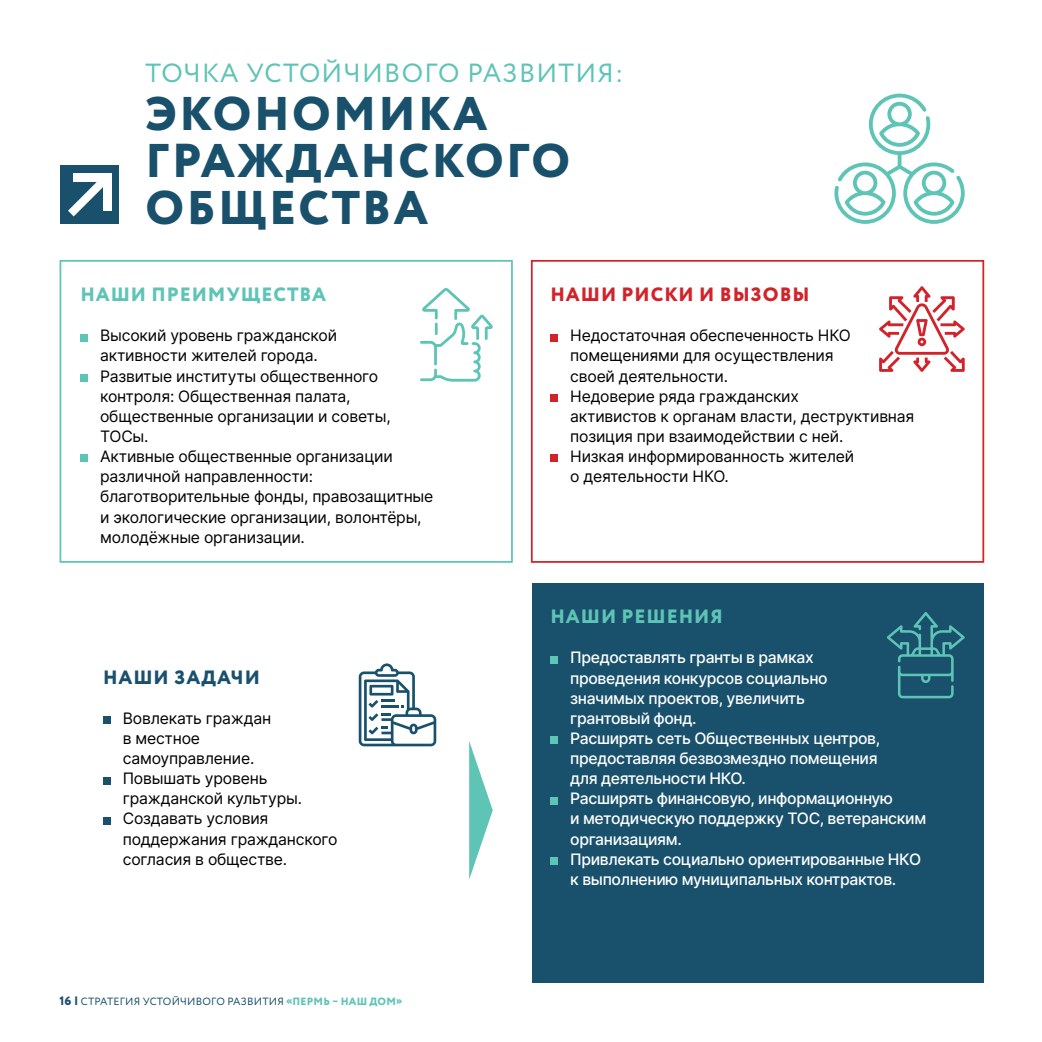
<style>
.page{position:relative;width:1042px;height:1042px;background:#fff}
.page>*{position:absolute;margin:0;border:0;box-sizing:border-box;transform-origin:0 0}
.t1{font:800 47.25px/47.2px "Circe";letter-spacing:.05em;color:#19516d}
.t2{font:26.25px "Circe";letter-spacing:.05em;color:#5ec4b6}
.t3{font:800 19.25px "Circe";letter-spacing:.05em;color:#5ec4b6}
.t4{font:800 19.25px "Circe";letter-spacing:.05em;color:#d2232a}
.t5{font:800 19.25px "Circe";letter-spacing:.05em;color:#19516d}
.t6{font:15.75px/20.1px "Inter";letter-spacing:-.015em;color:#000}
.t7{font:500 15.75px/20.1px "Inter";letter-spacing:-.025em;color:#fff}
.t8{font:10.5px "Circe";letter-spacing:.02em;color:#19516d}
.s1{font-weight:800;font-size:12.25px}
.s2{font-weight:800;color:#5ec4b6}
</style>
<div class="page">
<div style="left:60px;top:260px;width:453px;height:303px;border:2px solid #5ec4b6"></div>
<svg style="left:420px;top:288px;width:73px;height:94px"></svg>
<div style="left:531px;top:260px;width:453px;height:303px;border:2px solid #d2232a"></div>
<div style="left:532px;top:583px;width:451px;height:399px;background:#19516d"></div>
<div style="left:550px;top:656px;width:8px;height:7px;background:#5ec4b6"></div>
<div style="left:550px;top:736px;width:8px;height:8px;background:#5ec4b6"></div>
<div style="left:550px;top:797px;width:8px;height:7px;background:#5ec4b6"></div>
<div style="left:550px;top:857px;width:8px;height:8px;background:#5ec4b6"></div>
<div style="left:60px;top:166px;width:59px;height:58px;background:#19516d"></div>
<div style="left:74px;top:173px;width:37px;height:9px;background:#fff"></div>
<div style="left:103px;top:173px;width:8px;height:38px;background:#fff"></div>
<svg style="left:68px;top:174px;width:35px;height:42px"></svg>
<div style="left:80px;top:334px;width:8px;height:7px;background:#5ec4b6"></div>
<div style="left:80px;top:374px;width:8px;height:8px;background:#5ec4b6"></div>
<div style="left:80px;top:455px;width:8px;height:7px;background:#5ec4b6"></div>
<div style="left:550px;top:334px;width:8px;height:7px;background:#d2232a"></div>
<div style="left:550px;top:394px;width:8px;height:8px;background:#d2232a"></div>
<div style="left:550px;top:455px;width:8px;height:7px;background:#d2232a"></div>
<div style="left:103px;top:716px;width:7px;height:8px;background:#19516d"></div>
<div style="left:103px;top:777px;width:7px;height:7px;background:#19516d"></div>
<div style="left:103px;top:817px;width:7px;height:7px;background:#19516d"></div>
<svg style="left:879px;top:286px;width:85px;height:86px"></svg>
<svg style="left:359px;top:663px;width:77px;height:83px"></svg>
<svg style="left:469px;top:741px;width:24px;height:139px"></svg>
<svg style="left:887px;top:612px;width:77px;height:86px"></svg>
<svg style="left:834px;top:94px;width:130px;height:130px"></svg>
<h2 class="t2" style="left:146px;top:56px;width:479px">ТОЧКА УСТОЙЧИВОГО РАЗВИТИЯ:</h2>
<h1 class="t1" style="left:146px;top:93px;width:426px">ЭКОНОМИКА<br>ГРАЖДАНСКОГО<br>ОБЩЕСТВА</h1>
<p class="t3" style="left:80px;top:281px;width:247px">НАШИ ПРЕИМУЩЕСТВА</p>
<p class="t6" style="left:100px;top:325px;width:335px">Высокий уровень гражданской<br>активности жителей города.<br>Развитые институты общественного контроля: Общественная палата, общественные организации и советы,<br>ТОСы.<br>Активные общественные организации различной направленности: благотворительные фонды, правозащитные и экологические организации, волонтёры, молодёжные организации.</p>
<p class="t5" style="left:103px;top:664px;width:158px">НАШИ ЗАДАЧИ</p>
<p class="t6" style="left:123px;top:708px;width:216px">Вовлекать граждан<br>в местное<br>самоуправление.<br>Повышать уровень гражданской культуры.<br>Создавать условия поддержания гражданского согласия в обществе.</p>
<p class="t8" style="left:60px;top:994px;width:344px"><span class="s1">16 |</span> СТРАТЕГИЯ УСТОЙЧИВОГО РАЗВИТИЯ <span class="s2">«ПЕРМЬ – НАШ ДОМ»</span></p>
<p class="t4" style="left:550px;top:281px;width:261px">НАШИ РИСКИ И ВЫЗОВЫ</p>
<p class="t6" style="left:570px;top:325px;width:346px">Недостаточная обеспеченность НКО помещениями для осуществления<br>своей деятельности.<br>Недоверие ряда гражданских<br>активистов к органам власти, деструктивная позиция при взаимодействии с ней.<br>Низкая информированность жителей<br>о деятельности НКО.</p>
<p class="t3" style="left:550px;top:603px;width:174px">НАШИ РЕШЕНИЯ</p>
<p class="t7" style="left:570px;top:647px;width:357px">Предоставлять гранты в рамках<br>проведения конкурсов социально<br>значимых проектов, увеличить<br>грантовый фонд.<br>Расширять сеть Общественных центров, предоставляя безвозмездно помещения<br>для деятельности НКО.<br>Расширять финансовую, информационную<br>и методическую поддержку ТОС, ветеранским организациям.<br>Привлекать социально ориентированные НКО к выполнению муниципальных контрактов.</p>
</div>
